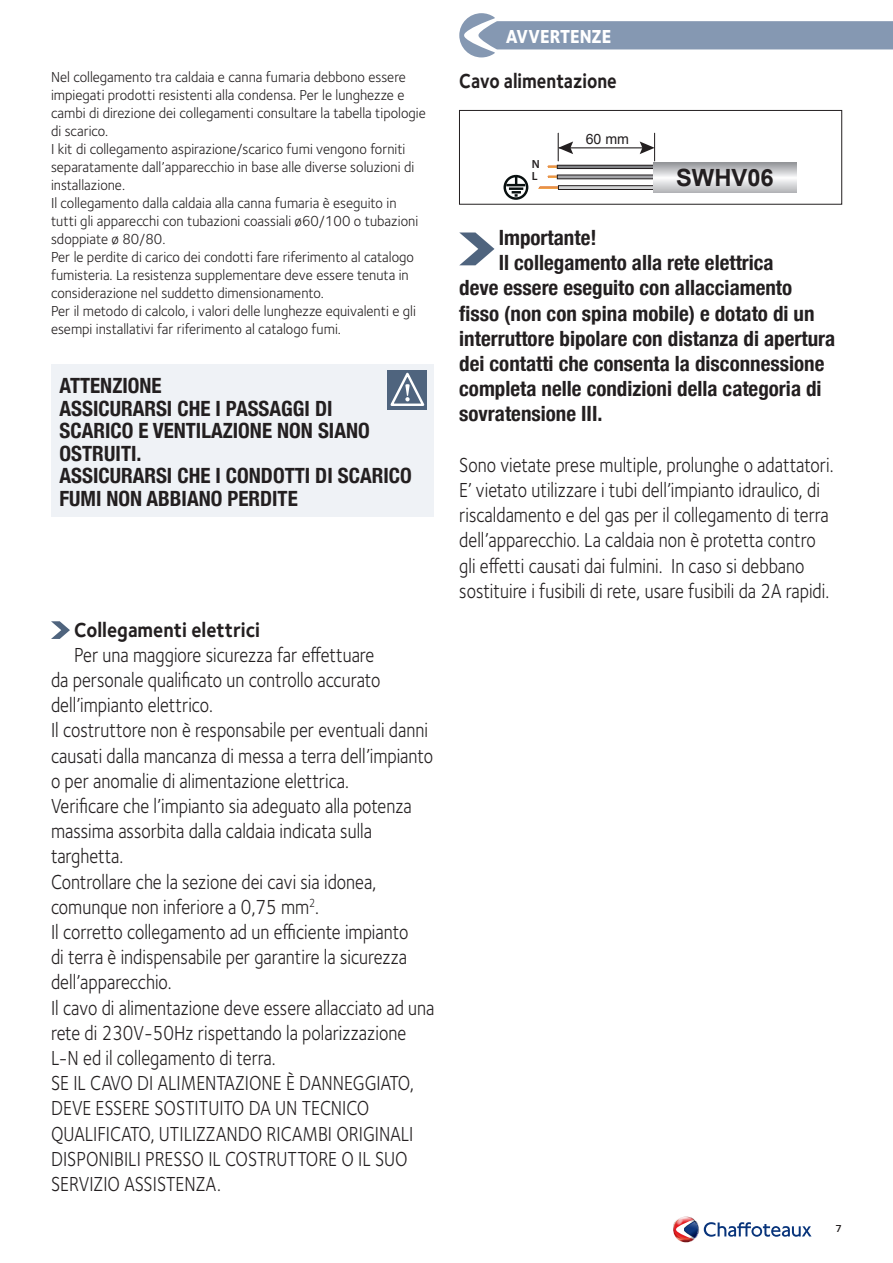
<style>
.page{position:relative;width:893px;height:1263px;background:#fff}
.page>*{position:absolute;margin:0;border:0;box-sizing:border-box;transform-origin:0 0}
.t1{font:700 23.7px "Arial";color:#231f20}
.Pa1{font:21px/25.2px "Foundry Sterling";color:#231f20;scale:.85 1}
.Default{font:21px/25.2px "Foundry Sterling";color:#231f20;scale:.85 1}
.Default-2{font:700 condensed 21px/25.2px "Helvetica Neue";color:#231f20}
.Pa1-2{font:700 condensed 21px/22.5px "Helvetica Neue";color:#231f20}
.Default-3{font:700 21px "Foundry Sterling";color:#231f20;scale:.9 1}
.Default-4{font:700 21px "Foundry Sterling";color:#231f20;scale:.85 1}
.t2{font:800 19.5px "Foundry Sterling";color:#fff;scale:.9 1}
.Pa1-3{font:15px/18px "Foundry Sterling";color:#231f20;scale:.95 1}
.t3{font:14.25px "Arial";color:#231f20}
.t4{font:600 11.85px/11.6px "Myriad Pro";color:#231f20}
.t5{font:600 10.5px "Foundry Sterling";color:#231f20}
</style>
<div class="page">
<div style="left:51px;top:365px;width:383px;height:152px;background:#eff2f6"></div>
<svg style="left:539px;top:187px;width:19px;height:2px"></svg>
<svg style="left:548px;top:176px;width:9px;height:2px"></svg>
<div style="left:557px;top:165px;width:109px;height:4px;border:1px solid #231f20"></div>
<div style="left:557px;top:175px;width:116px;height:4px;border:1px solid #231f20"></div>
<div style="left:558px;top:186px;width:107px;height:4px;border:1px solid #231f20"></div>
<div style="left:503px;top:175px;width:25px;height:25px;border:2px solid #091010;border-radius:50%"></div>
<svg style="left:506px;top:176px;width:19px;height:21px"></svg>
<svg style="left:654px;top:163px;width:143px;height:29px"></svg>
<hr style="left:559px;top:147px;width:88px;height:1px;background:#231f20">
<svg style="left:548px;top:133px;width:25px;height:35px"></svg>
<svg style="left:640px;top:133px;width:15px;height:28px"></svg>
<div style="left:459px;top:110px;width:383px;height:94px;border:1px solid #231f20"></div>
<div style="left:388px;top:370px;width:39px;height:40px;background:#4f647e"></div>
<svg style="left:390px;top:372px;width:35px;height:34px"></svg>
<svg style="left:459px;top:232px;width:35px;height:33px"></svg>
<svg style="left:51px;top:621px;width:19px;height:18px"></svg>
<svg style="left:673px;top:1216px;width:138px;height:27px"></svg>
<svg style="left:459px;top:13px;width:434px;height:44px"></svg>
<p class="Pa1-3" style="left:51px;top:69px;width:396px">Nel collegamento tra caldaia e canna fumaria debbono essere impiegati prodotti resistenti alla condensa. Per le lunghezze e cambi di direzione dei collegamenti consultare la tabella tipologie di scarico.</p>
<p class="Pa1-3" style="left:51px;top:141px;width:384px">I kit di collegamento aspirazione/scarico fumi vengono forniti separatamente dall’apparecchio in base alle diverse soluzioni di installazione.</p>
<p class="Pa1-3" style="left:51px;top:195px;width:388px">Il collegamento dalla caldaia alla canna fumaria è eseguito in tutti gli apparecchi con tubazioni coassiali ø60/100 o tubazioni sdoppiate ø 80/80.</p>
<p class="Pa1-3" style="left:51px;top:249px;width:384px">Per le perdite di carico dei condotti fare riferimento al catalogo fumisteria. La resistenza supplementare deve essere tenuta in considerazione nel suddetto dimensionamento.</p>
<p class="Pa1-3" style="left:51px;top:303px;width:386px">Per il metodo di calcolo, i valori delle lunghezze equivalenti e gli esempi installativi far riferimento al catalogo fumi.</p>
<p class="Pa1-2" style="left:60px;top:373px;width:104px">ATTENZIONE</p>
<p class="Pa1-2" style="left:60px;top:396px;width:312px">ASSICURARSI CHE I PASSAGGI DI<br>SCARICO E VENTILAZIONE NON SIANO<br>OSTRUITI.</p>
<p class="Pa1-2" style="left:60px;top:463px;width:354px">ASSICURARSI CHE I CONDOTTI DI SCARICO<br>FUMI NON ABBIANO PERDITE</p>
<p class="Default-3" style="left:74px;top:617px;width:208px">Collegamenti elettrici</p>
<p class="Pa1" style="left:51px;top:642px;width:389px;text-indent:23px">Per una maggiore sicurezza far effettuare da personale qualificato un controllo accurato dell’impianto elettrico.</p>
<p class="Pa1" style="left:51px;top:718px;width:451px">Il costruttore non è responsabile per eventuali danni causati dalla mancanza di messa a terra dell’impianto o per anomalie di alimentazione elettrica.</p>
<p class="Pa1" style="left:51px;top:793px;width:426px">Verificare che l’impianto sia adeguato alla potenza massima assorbita dalla caldaia indicata sulla targhetta.</p>
<p class="Pa1" style="left:51px;top:869px;width:384px">Controllare che la sezione dei cavi sia idonea, comunque non inferiore a 0,75 mm<sup>2</sup>.</p>
<p class="Pa1" style="left:51px;top:919px;width:422px;text-align:justify">Il corretto collegamento ad un efficiente impianto di terra è indispensabile per garantire la sicurezza dell’apparecchio.</p>
<p class="Pa1" style="left:51px;top:995px;width:453px">Il cavo di alimentazione deve essere allacciato ad una rete di 230V-50Hz rispettando la polarizzazione<br>L-N ed il collegamento di terra.</p>
<p class="Pa1" style="left:51px;top:1071px;width:428px">SE IL CAVO DI ALIMENTAZIONE È DANNEGGIATO, DEVE ESSERE SOSTITUITO DA UN TECNICO QUALIFICATO, UTILIZZANDO RICAMBI ORIGINALI DISPONIBILI PRESSO IL COSTRUTTORE O IL SUO SERVIZIO ASSISTENZA.</p>
<p class="t2" style="left:506px;top:24px;width:119px">AVVERTENZE</p>
<p class="Default-4" style="left:459px;top:69px;width:187px">Cavo alimentazione</p>
<p class="t4" style="left:532px;top:159px;width:9px">N<br>L</p>
<p class="t3" style="left:586px;top:130px;width:45px">60 mm</p>
<p class="t1" style="left:676px;top:162px;width:99px">SWHV06</p>
<p class="Default-2" style="left:499px;top:223px;width:99px">Importante!</p>
<p class="Default-2" style="left:459px;top:249px;width:378px;text-indent:39px">Il collegamento alla rete elettrica<br>deve essere eseguito con allacciamento fisso (non con spina mobile) e dotato di un interruttore bipolare con distanza di apertura dei contatti che consenta la disconnessione completa nelle condizioni della categoria di sovratensione III.</p>
<p class="Default" style="left:459px;top:452px;width:442px">Sono vietate prese multiple, prolunghe o adattatori.<br>E’ vietato utilizzare i tubi dell’impianto idraulico, di riscaldamento e del gas per il collegamento di terra dell’apparecchio. La caldaia non è protetta contro gli effetti causati dai fulmini. In caso si debbano sostituire i fusibili di rete, usare fusibili da 2A rapidi.</p>
<p class="t5" style="left:835px;top:1222px;width:8px">7</p>
</div>
